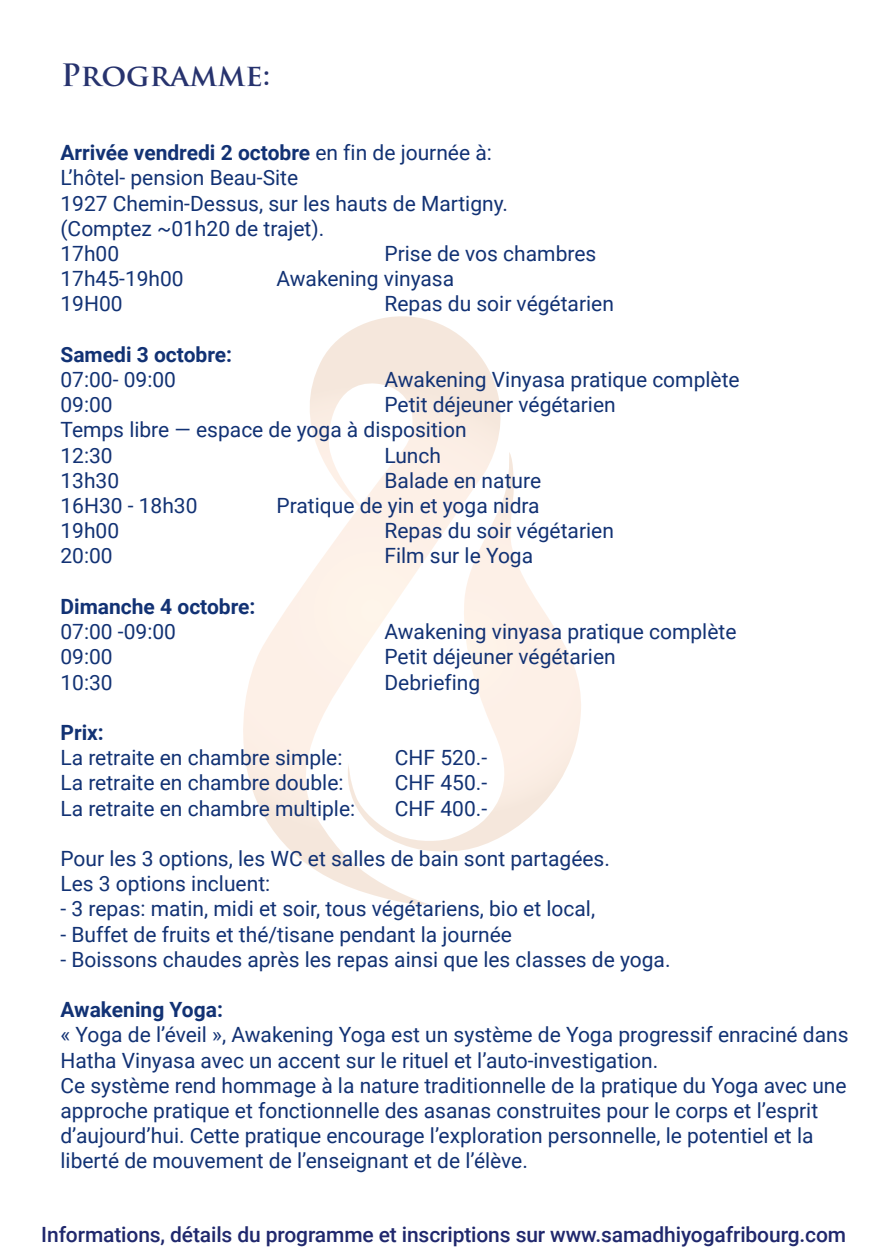
<style>
.page{position:relative;width:893px;height:1259px;background:#fff}
.page>*{position:absolute;margin:0;border:0;box-sizing:border-box;transform-origin:0 0}
.t1{font:700 30px "Trajan Pro";color:#27336e}
.t2{font:21px/25.2px "Roboto";color:#123274}
.t3{font:500 21px "Roboto";letter-spacing:-.005em;color:#20286d}
.t4{font:700 21px "Roboto";color:#123274}
.s1{font-weight:700}
</style>
<div class="page">
<svg style="left:243px;top:316px;width:258px;height:588px"></svg>
<svg style="left:345px;top:452px;width:236px;height:400px"></svg>
<h1 class="t1" style="left:61px;top:56px;width:210px">Programme:</h1>
<p class="t2" style="left:60px;top:139px;width:449px"><span class="s1">Arrivée vendredi 2 octobre</span> en fin de journée à:<br>L’hôtel- pension Beau-Site<br>1927 Chemin-Dessus, sur les hauts de Martigny. (Comptez ~01h20 de trajet).<br>17h00</p>
<p class="t2" style="left:384px;top:240px;width:213px">Prise de vos chambres</p>
<p class="t2" style="left:60px;top:265px;width:125px">17h45-19h00</p>
<p class="t2" style="left:276px;top:265px;width:179px">Awakening vinyasa</p>
<p class="t2" style="left:60px;top:290px;width:64px">19H00</p>
<p class="t2" style="left:384px;top:290px;width:231px">Repas du soir végétarien</p>
<p class="t4" style="left:60px;top:339px;width:173px">Samedi 3 octobre:</p>
<p class="t2" style="left:60px;top:366px;width:117px">07:00- 09:00</p>
<p class="t2" style="left:384px;top:366px;width:357px">Awakening Vinyasa pratique complète</p>
<p class="t2" style="left:60px;top:391px;width:54px">09:00</p>
<p class="t2" style="left:60px;top:391px;width:557px;text-indent:324px">Petit déjeuner végétarien<br>Temps libre — espace de yoga à disposition<br>12:30</p>
<p class="t2" style="left:384px;top:442px;width:58px">Lunch</p>
<p class="t2" style="left:60px;top:467px;width:60px">13h30</p>
<p class="t2" style="left:384px;top:467px;width:158px">Balade en nature</p>
<p class="t2" style="left:60px;top:492px;width:139px">16H30 - 18h30</p>
<p class="t2" style="left:276px;top:492px;width:265px">Pratique de yin et yoga nidra</p>
<p class="t2" style="left:60px;top:517px;width:60px">19h00</p>
<p class="t2" style="left:384px;top:517px;width:231px">Repas du soir végétarien</p>
<p class="t2" style="left:60px;top:542px;width:54px">20:00</p>
<p class="t2" style="left:384px;top:542px;width:150px">Film sur le Yoga</p>
<p class="t4" style="left:60px;top:591px;width:197px">Dimanche 4 octobre:</p>
<p class="t2" style="left:60px;top:618px;width:117px">07:00 -09:00</p>
<p class="t2" style="left:384px;top:618px;width:353px">Awakening vinyasa pratique complète</p>
<p class="t2" style="left:60px;top:643px;width:54px">09:00</p>
<p class="t2" style="left:384px;top:643px;width:233px">Petit déjeuner végétarien</p>
<p class="t2" style="left:60px;top:668px;width:54px">10:30</p>
<p class="t2" style="left:384px;top:668px;width:97px">Debriefing</p>
<p class="t4" style="left:60px;top:717px;width:45px">Prix:</p>
<p class="t2" style="left:60px;top:744px;width:284px">La retraite en chambre simple:</p>
<p class="t2" style="left:395px;top:744px;width:94px">CHF 520.-</p>
<p class="t2" style="left:60px;top:769px;width:285px">La retraite en chambre double:</p>
<p class="t2" style="left:395px;top:769px;width:94px">CHF 450.-</p>
<p class="t2" style="left:60px;top:794px;width:296px">La retraite en chambre multiple:</p>
<p class="t2" style="left:395px;top:794px;width:94px">CHF 400.-</p>
<p class="t2" style="left:60px;top:845px;width:551px">Pour les 3 options, les WC et salles de bain sont partagées.<br>Les 3 options incluent:</p>
<p class="t2" style="left:60px;top:895px;width:536px">- 3 repas: matin, midi et soir, tous végétariens, bio et local,</p>
<p class="t2" style="left:60px;top:920px;width:453px">- Buffet de fruits et thé/tisane pendant la journée</p>
<p class="t2" style="left:60px;top:946px;width:612px">- Boissons chaudes après les repas ainsi que les classes de yoga.</p>
<p class="t4" style="left:60px;top:995px;width:164px">Awakening Yoga:</p>
<p class="t2" style="left:60px;top:1021px;width:790px">« Yoga de l’éveil », Awakening Yoga est un système de Yoga progressif enraciné dans Hatha Vinyasa avec un accent sur le rituel et l’auto-investigation.<br>Ce système rend hommage à la nature traditionnelle de la pratique du Yoga avec une approche pratique et fonctionnelle des asanas construites pour le corps et l’esprit d’aujourd’hui. Cette pratique encourage l’exploration personnelle, le potentiel et la liberté de mouvement de l’enseignant et de l’élève.</p>
<p class="t3" style="left:41px;top:1219px;width:806px">Informations, détails du programme et inscriptions sur www.samadhiyogafribourg.com</p>
</div>
